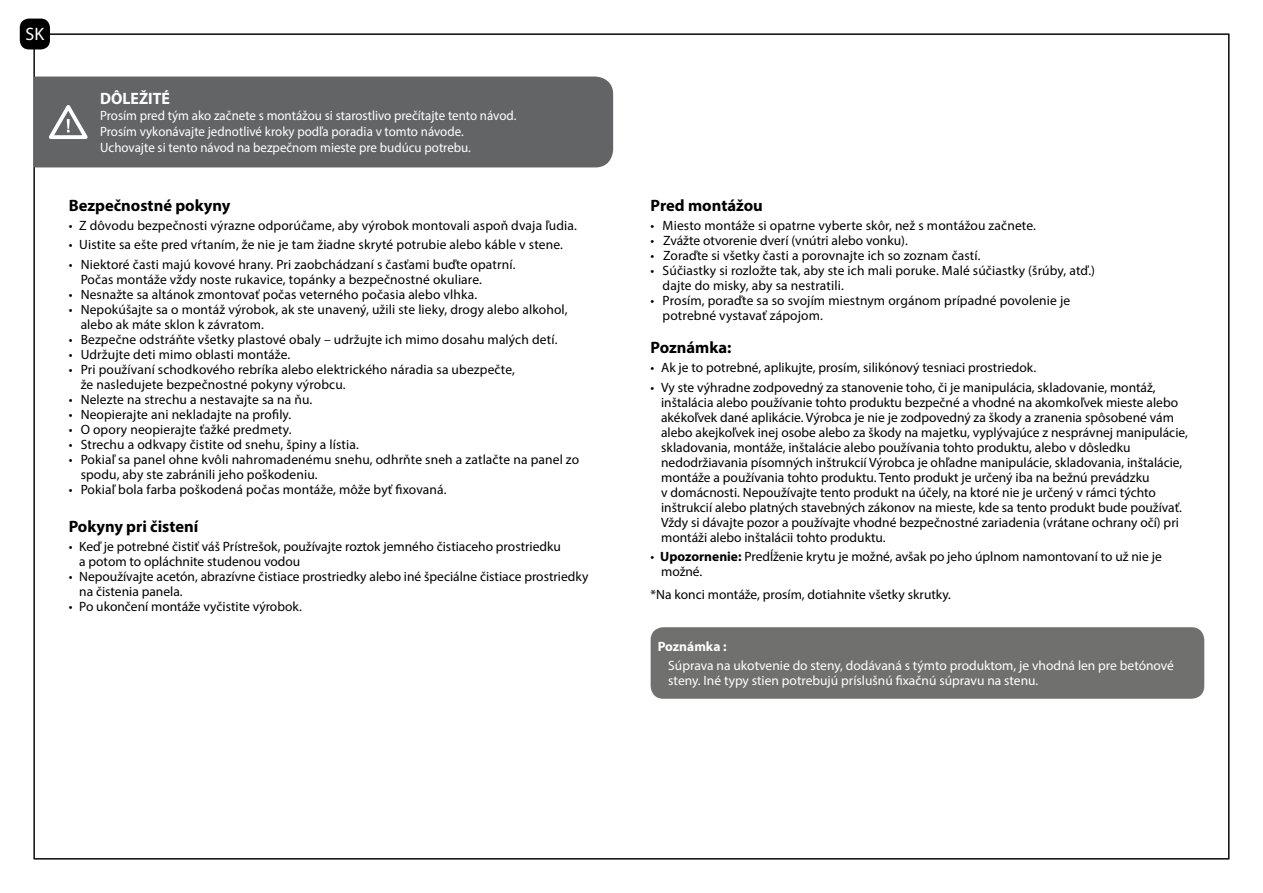
<style>
.page{position:relative;width:1263px;height:893px;background:#fff}
.page>*{position:absolute;margin:0;border:0;box-sizing:border-box;transform-origin:0 0}
.t1{font:18px "Myriad Pro";color:#fff}
.t2{font:700 16.5px "Myriad Pro";color:#000}
.t3{font:700 16.5px "Myriad Pro";color:#fff;scale:.96 1}
.t4{font:13.5px/15px "Myriad Pro";color:#000}
.t5{font:13.5px/16.2px "Myriad Pro";color:#fff;scale:.96 1}
.t6{font:13.5px/15px "Myriad Pro";color:#fff}
.t7{font:700 13.5px "Myriad Pro";color:#fff}
.s1{font-weight:700}
</style>
<div class="page">
<div style="left:34px;top:77px;width:579px;height:90px;background:#636466"></div>
<svg style="left:44px;top:102px;width:48px;height:39px"></svg>
<div style="left:21px;top:19px;width:28px;height:30px;background:#000;border-radius:9px"></div>
<div style="left:20px;top:19px;width:30px;height:30px;border:2px solid #000;border-radius:9px"></div>
<div style="left:651px;top:627px;width:553px;height:72px;background:#70706e;border-radius:13px"></div>
<h1 class="t1" style="left:26px;top:23px;width:20px">SK</h1>
<p class="t3" style="left:100px;top:88px;width:74px">DÔLEŽITÉ</p>
<p class="t5" style="left:100px;top:107px;width:435px">Prosím pred tým ako začnete s montážou si starostlivo prečítajte tento návod.<br>Prosím vykonávajte jednotlivé kroky podľa poradia v tomto návode.<br>Uchovajte si tento návod na bezpečnom mieste pre budúcu potrebu.</p>
<p class="t2" style="left:69px;top:195px;width:163px">Bezpečnostné pokyny</p>
<p class="t4" style="left:69px;top:218px;width:510px">• Z dôvodu bezpečnosti výrazne odporúčame, aby výrobok montovali aspoň dvaja ľudia.</p>
<p class="t4" style="left:69px;top:237px;width:496px">• Uistite sa ešte pred vŕtaním, že nie je tam žiadne skryté potrubie alebo káble v stene.</p>
<p class="t4" style="left:81px;top:256px;width:436px;text-indent:-12px">• Niektoré časti majú kovové hrany. Pri zaobchádzaní s časťami buďte opatrní.<br>Počas montáže vždy noste rukavice, topánky a bezpečnostné okuliare.</p>
<p class="t4" style="left:69px;top:286px;width:410px">• Nesnažte sa altánok zmontovať počas veterného počasia alebo vlhka.</p>
<p class="t4" style="left:81px;top:301px;width:488px;text-indent:-12px">• Nepokúšajte sa o montáž výrobok, ak ste unavený, užili ste lieky, drogy alebo alkohol, alebo ak máte sklon k závratom.</p>
<p class="t4" style="left:69px;top:331px;width:490px">• Bezpečne odstráňte všetky plastové obaly – udržujte ich mimo dosahu malých detí.</p>
<p class="t4" style="left:69px;top:346px;width:223px">• Udržujte deti mimo oblasti montáže.</p>
<p class="t4" style="left:81px;top:361px;width:436px;text-indent:-12px">• Pri používaní schodkového rebríka alebo elektrického náradia sa ubezpečte, že nasledujete bezpečnostné pokyny výrobcu.</p>
<p class="t4" style="left:69px;top:391px;width:245px">• Nelezte na strechu a nestavajte sa na ňu.</p>
<p class="t4" style="left:69px;top:406px;width:224px">• Neopierajte ani nekladajte na profily.</p>
<p class="t4" style="left:69px;top:421px;width:225px">• O opory neopierajte ťažké predmety.</p>
<p class="t4" style="left:69px;top:436px;width:292px">• Strechu a odkvapy čistite od snehu, špiny a lístia.</p>
<p class="t4" style="left:81px;top:451px;width:500px;text-indent:-12px">• Pokiaľ sa panel ohne kvôli nahromadenému snehu, odhrňte sneh a zatlačte na panel zo spodu, aby ste zabránili jeho poškodeniu.</p>
<p class="t4" style="left:69px;top:481px;width:379px">• Pokiaľ bola farba poškodená počas montáže, môže byť fixovaná.</p>
<p class="t2" style="left:69px;top:515px;width:131px">Pokyny pri čistení</p>
<p class="t4" style="left:79px;top:539px;width:483px;text-indent:-11px">• Keď je potrebné čistiť váš Prístrešok, používajte roztok jemného čistiaceho prostriedku a potom to opláchnite studenou vodou</p>
<p class="t4" style="left:79px;top:569px;width:511px;text-indent:-11px">• Nepoužívajte acetón, abrazívne čistiace prostriedky alebo iné špeciálne čistiace prostriedky na čistenia panela.</p>
<p class="t4" style="left:69px;top:599px;width:235px">• Po ukončení montáže vyčistite výrobok.</p>
<p class="t2" style="left:651px;top:195px;width:114px">Pred montážou</p>
<p class="t4" style="left:651px;top:218px;width:387px">• Miesto montáže si opatrne vyberte skôr, než s montážou začnete.</p>
<p class="t4" style="left:651px;top:233px;width:259px">• Zvážte otvorenie dverí (vnútri alebo vonku).</p>
<p class="t4" style="left:651px;top:248px;width:332px">• Zoraďte si všetky časti a porovnajte ich so zoznam častí.</p>
<p class="t4" style="left:663px;top:263px;width:434px;text-indent:-12px">• Súčiastky si rozložte tak, aby ste ich mali poruke. Malé súčiastky (šrúby, atď.) dajte do misky, aby sa nestratili.</p>
<p class="t4" style="left:663px;top:293px;width:409px;text-indent:-12px">• Prosím, poraďte sa so svojím miestnym orgánom prípadné povolenie je potrebné vystavať zápojom.</p>
<p class="t2" style="left:651px;top:337px;width:82px">Poznámka:</p>
<p class="t4" style="left:651px;top:360px;width:387px">• Ak je to potrebné, aplikujte, prosím, silikónový tesniaci prostriedok.</p>
<p class="t4" style="left:661px;top:379px;width:528px;text-indent:-11px">• Vy ste výhradne zodpovedný za stanovenie toho, či je manipulácia, skladovanie, montáž, inštalácia alebo používanie tohto produktu bezpečné a vhodné na akomkoľvek mieste alebo akékoľvek dané aplikácie. Výrobca je nie je zodpovedný za škody a zranenia spôsobené vám alebo akejkoľvek inej osobe alebo za škody na majetku, vyplývajúce z nesprávnej manipulácie, skladovania, montáže, inštalácie alebo používania tohto produktu, alebo v dôsledku nedodržiavania písomných inštrukcií Výrobca je ohľadne manipulácie, skladovania, inštalácie, montáže a používania tohto produktu. Tento produkt je určený iba na bežnú prevádzku<br>v domácnosti. Nepoužívajte tento produkt na účely, na ktoré nie je určený v rámci týchto inštrukcií alebo platných stavebných zákonov na mieste, kde sa tento produkt bude používať.<br>Vždy si dávajte pozor a používajte vhodné bezpečnostné zariadenia (vrátane ochrany očí) pri montáži alebo inštalácii tohto produktu.</p>
<p class="t4" style="left:661px;top:549px;width:502px;text-indent:-11px">• <span class="s1">Upozornenie:</span> Predĺženie krytu je možné, avšak po jeho úplnom namontovaní to už nie je možné.</p>
<p class="t4" style="left:651px;top:587px;width:302px">*Na konci montáže, prosím, dotiahnite všetky skrutky.</p>
<p class="t7" style="left:658px;top:638px;width:70px">Poznámka :</p>
<p class="t6" style="left:668px;top:658px;width:507px">Súprava na ukotvenie do steny, dodávaná s týmto produktom, je vhodná len pre betónové steny. Iné typy stien potrebujú príslušnú fixačnú súpravu na stenu.</p>
</div>
